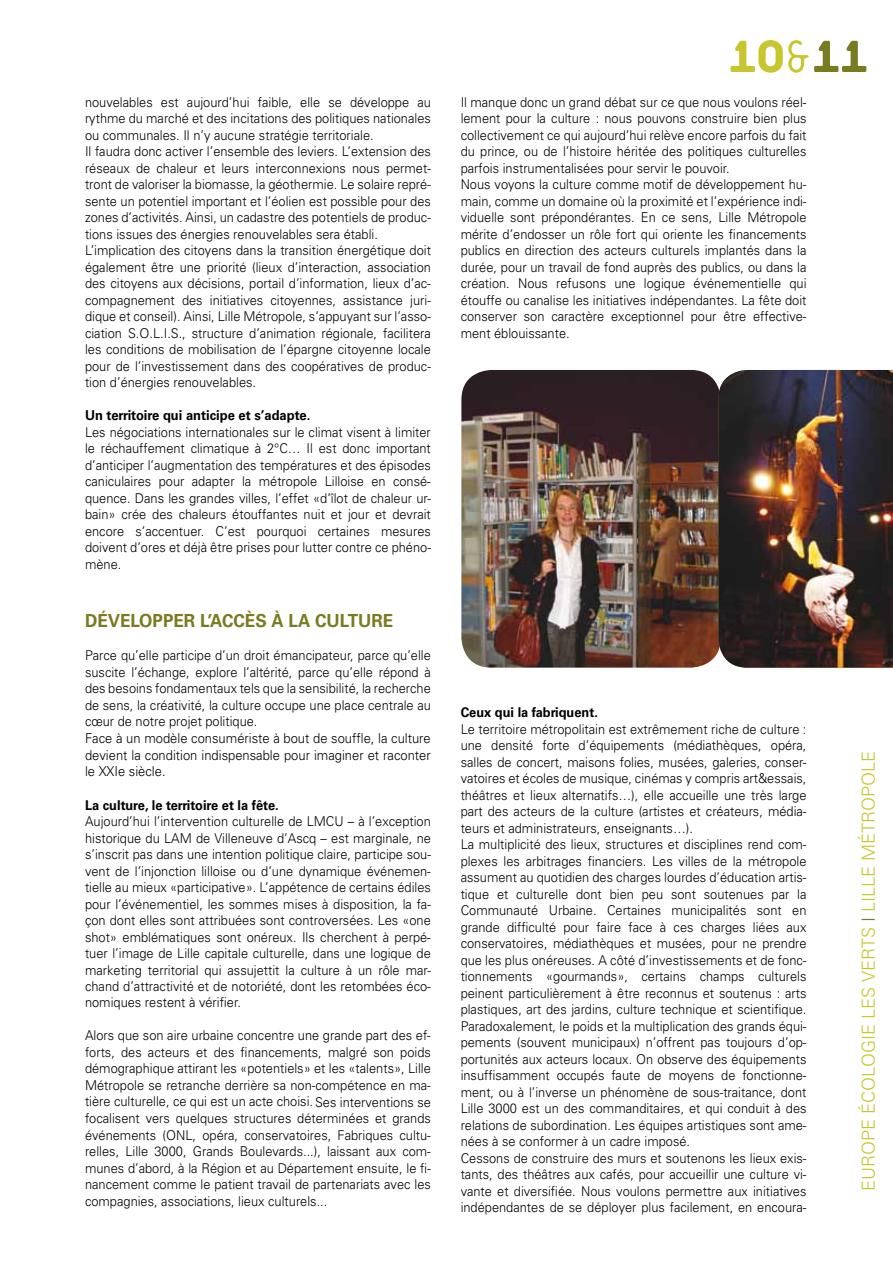
<style>
.page{position:relative;width:893px;height:1263px;background:#fff}
.page>*{position:absolute;margin:0;border:0;box-sizing:border-box;transform-origin:0 0}
.t1{font:800 67.65px "Platelet";color:#c7c62f}
.t2{font:300 18px "Univers";color:#c7c62f}
.t3{font:700 18px "Univers CE";color:#797b21;scale:.95 1}
.t4{font:300 13.65px/16.6px "Univers";color:#000;text-align:justify;scale:.95 1}
.t5{font:700 13.65px "Univers CE";color:#000;scale:.95 1}
.t6{font:300 13.5px/16.5px "Univers";color:#000;text-align:justify;scale:.95 1}
.t7{font:700 13.5px "Univers CE";color:#000;scale:.95 1}
.s1{font-weight:100}
.s2{color:#797b21}
</style>
<div class="page">
<img style="left:461px;top:370px;width:257px;height:298px">
<img style="left:718px;top:370px;width:175px;height:298px">
<p class="t6" style="left:85px;top:93px;width:366px;text-align:left">nouvelables est aujourd’hui faible, elle se développe au rythme du marché et des incitations des politiques nationales ou communales. I l n’y aucune stratégie territoriale.<br>I l faudra donc activer l’ensemble des leviers. L’extension des réseaux de chaleur et leurs interconnexions nous permet&shy;tront de valoriser la biomasse, la géothermie. Le solaire repré&shy;sente un potentiel important et l’éolien est possible pour des zones d’activités. Ainsi, un cadastre des potentiels de produc&shy;tions issues des énergies renouvelables sera établi.<br>L’implication des citoyens dans la transition énergétique doit également être une priorité (lieux d’interaction, association des citoyens aux décisions, portail d’information, lieux d’ac&shy;compagnement des initiatives citoyennes, assistance juri&shy;dique et conseil). Ainsi, Lille Métropole, s’appuyant sur l’asso&shy;ciation S.O.L.I .S., structure d’animation régionale, facilitera les conditions de mobilisation de l’épargne citoyenne locale pour de l’investissement dans des coopératives de produc&shy;tion d’énergies renouvelables.</p>
<p class="t5" style="left:85px;top:407px;width:239px">Un territoire qui anticipe et s’adapte.</p>
<p class="t6" style="left:85px;top:423px;width:366px">Les négociations internationales sur le climat visent à limiter le réchauffement climatique à 2°C… I l est donc important d’anticiper l’augmentation des températures et des épisodes caniculaires pour adapter la métropole Lilloise en consé&shy;quence. Dans les grandes villes, l’effet «d’îlot de chaleur ur&shy;bain» crée des chaleurs étouffantes nuit et jour et devrait encore s’accentuer. C’est pourquoi certaines mesures doivent d’ores et déjà être prises pour lutter contre ce phéno&shy;mène.</p>
<h2 class="t3" style="left:85px;top:610px;width:145px">Développer l’acc</h2>
<h2 class="t3" style="left:245px;top:610px;width:158px">ès à la cu ltu re</h2>
<p class="t6" style="left:85px;top:647px;width:366px">Parce qu’elle participe d’un droit émancipateur, parce qu’elle suscite l’échange, explore l’altérité, parce qu’elle répond à des besoins fondamentaux tels que la sensibilité, la recherche de sens, la créativité, la culture occupe une place centrale au cœur de notre projet politique.</p>
<p class="t4" style="left:85px;top:729px;width:365px">Face à un modèle consumériste à bout de souffle, la culture devient la condition indispensable pour imaginer et raconter le XXIe siècle.</p>
<p class="t7" style="left:85px;top:797px;width:205px">La culture, le territoire et la fête.</p>
<p class="t6" style="left:85px;top:812px;width:244px">Aujourd’hui l’intervention culturelle de LMC</p>
<p class="t6" style="left:334px;top:812px;width:103px">U – à l’exception</p>
<p class="t6" style="left:85px;top:829px;width:94px">historique du LAM</p>
<p class="t6" style="left:85px;top:829px;width:366px;text-indent:111px">de Villeneuve d’Ascq – est marginale, ne s’inscrit pas dans une intention politique claire, participe sou&shy;vent de l’injonction lilloise ou d’une dynamique événemen&shy;tielle au mieux «participative». L’appétence de certains édiles pour l’événementiel, les sommes mises à disposition, la fa&shy;çon dont elles sont attribuées sont controversées. Les «one shot» emblématiques sont onéreux. I ls cherchent à perpé&shy;tuer l’image de Lille capitale culturelle, dans une logique de marketing territorial qui assujettit la culture à un rôle mar&shy;chand d’attractivité et de notoriété, dont les retombées éco&shy;nomiques restent à vérifier.</p>
<p class="t6" style="left:85px;top:1027px;width:366px">Alors que son aire urbaine concentre une grande part des ef&shy;forts, des acteurs et des financements, malgré son poids démographique attirant les «potentiels» et les «talents», Lille M étropole se retranche derrière sa non-compétence en ma&shy;tière culturelle, ce qui est un acte choisi. Ses interventions se focalisent vers quelques structures déterminées et grands événements (ONL</p>
<p class="t6" style="left:85px;top:1126px;width:366px;text-indent:108px">, opéra, conservatoires, Fabriques cultu&shy;relles, Lille 3000, Grands Boulevards...), laissant aux com&shy;munes d’abord, à la Région et au Département ensuite, le fi&shy;nancement comme le patient travail de partenariats avec les compagnies, associations, lieux culturels...</p>
<h1 class="t1" style="left:727px;top:25px;width:144px">10<span class="s1">&amp;</span><span class="s2">11</span></h1>
<p class="t6" style="left:461px;top:93px;width:366px;text-align:left">I l manque donc un grand débat sur ce que nous voulons réel&shy;lement pour la culture : nous pouvons construire bien plus collectivement ce qui aujourd’hui relève encore parfois du fait du prince, ou de l’histoire héritée des politiques culturelles parfois instrumentalisées pour servir le pouvoir.<br>Nous voyons la culture comme motif de développement hu&shy;main, comme un domaine où la proximité et l’expérience indi&shy;viduelle sont prépondérantes. En ce sens, Lille Métropole mérite d’endosser un rôle fort qui oriente les financements publics en direction des acteurs culturels implantés dans la durée, pour un travail de fond auprès des publics, ou dans la création. Nous refusons une logique événementielle qui étouffe ou canalise les initiatives indépendantes. La fête doit conserver son caractère exceptionnel pour être effective&shy;ment éblouissante.</p>
<p class="t7" style="left:461px;top:704px;width:146px">Ceux qui la fabriquent.</p>
<p class="t6" style="left:461px;top:720px;width:366px;text-align:left">Le territoire métropolitain est extrêmement riche de culture : une densité forte d’équipements (médiathèques, opéra, salles de concert, maisons folies, musées, galeries, conser&shy;vatoires et écoles de musique, cinémas y compris art&amp;essais, théâtres et lieux alternatifs…), elle accueille une très large part des acteurs de la culture (artistes et créateurs, média&shy;teurs et administrateurs, enseignants…).<br>La multiplicité des lieux, structures et disciplines rend com&shy;plexes les arbitrages financiers. Les villes de la métropole assument au quotidien des charges lourdes d’éducation artis&shy;tique et culturelle dont bien peu sont soutenues par la Communauté Urbaine. Certaines municipalités sont en grande difficulté pour faire face à ces charges liées aux conservatoires, médiathèques et musées, pour ne prendre que les plus onéreuses. A côté d’investissements et de fonc&shy;tionnements «gourmands», certains champs culturels peinent particulièrement à être reconnus et soutenus : arts plastiques, art des jardins, culture technique et scientifique.<br>Paradoxalement, le poids et la multiplication des grands équi&shy;pements (souvent municipaux) n’offrent pas toujours d’op&shy;portunités aux acteurs locaux. On observe des équipements insuffisamment occupés faute de moyens de fonctionne&shy;ment, ou à l’inverse un phénomène de sous-traitance, dont Lille 3000 est un des commanditaires, et qui conduit à des relations de subordination. Les équipes artistiques sont ame&shy;nées à se conformer à un cadre imposé.<br>Cessons de construire des murs et soutenons les lieux exis&shy;tants, des théâtres aux cafés, pour accueillir une culture vi&shy;vante et diversifiée. N ous voulons permettre aux initiatives indépendantes de se déployer plus facilement, en encoura-</p>
<h2 class="t2" style="left:857px;top:1191px;width:441px;rotate:-90deg">eu rope écolog ie les verts <span class="s2">I</span> lille métropole</h2>
</div>
